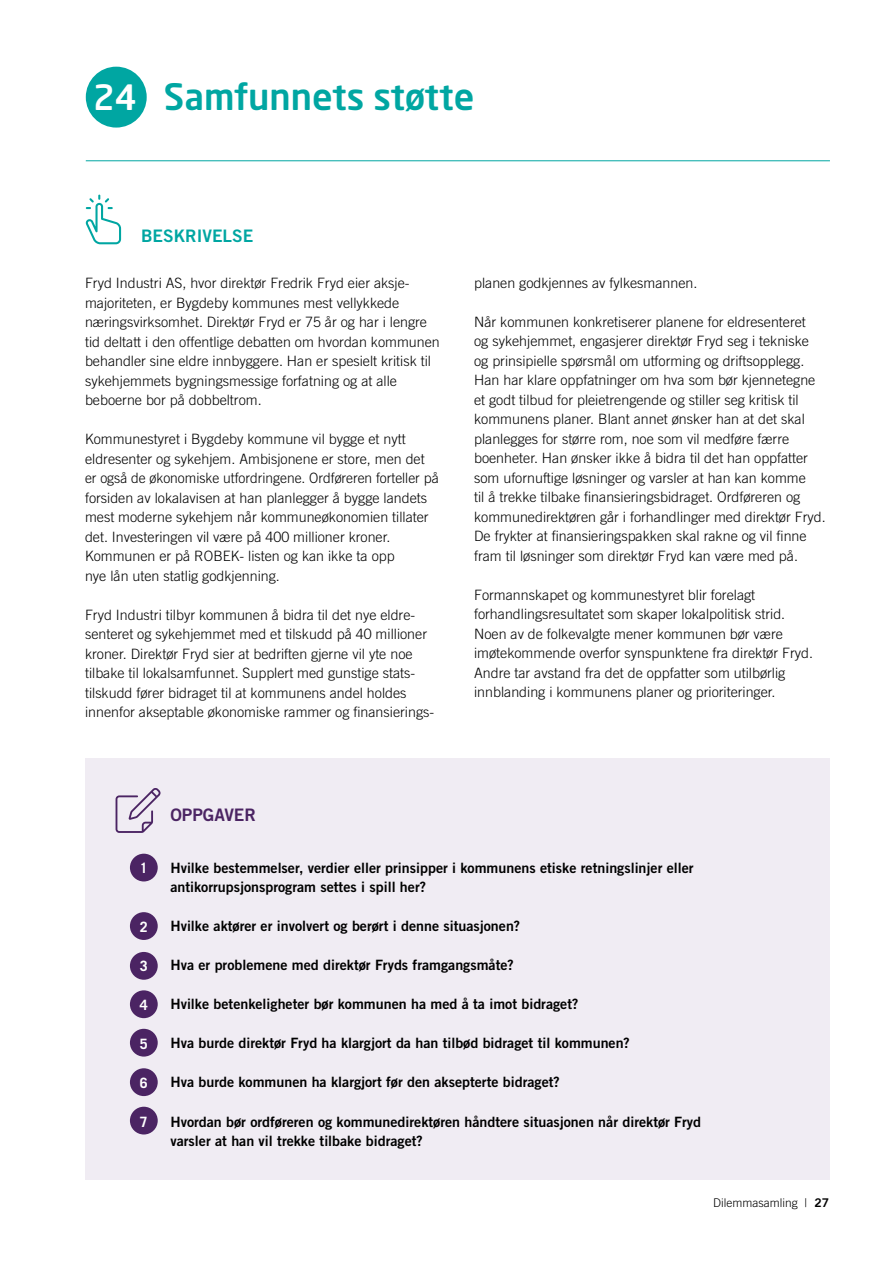
<style>
.page{position:relative;width:893px;height:1263px;background:#fff}
.page>*{position:absolute;margin:0;border:0;box-sizing:border-box;transform-origin:0 0}
.t1{font:500 36px "Neo Sans Std";color:#00a6a2}
.t2{font:500 34.5px "Neo Sans Std";color:#fff}
.t3{font:17.25px "Trade Gothic LT Bold Two";color:#00a6a2}
.t4{font:17.25px "Trade Gothic LT Bold Two";color:#4b2463}
.t5{font:300 14.25px/19.5px "Trade Gothic LT";color:#000}
.t6{font:14.25px/19.5px "Trade Gothic LT Bold Two";color:#000}
.t7{font:700 14.25px "Trade Gothic LT";color:#fff}
.t8{font:300 12px "Trade Gothic LT";color:#000}
.s1{font-family:"Trade Gothic LT Bold Two";font-weight:400}
</style>
<div class="page">
<div style="left:85px;top:758px;width:744px;height:422px;background:#f0ecf3"></div>
<svg style="left:116px;top:788px;width:45px;height:45px"></svg>
<div style="left:130px;top:854px;width:28px;height:27px;background:#4b2463;border-radius:50%"></div>
<div style="left:130px;top:912px;width:28px;height:28px;background:#4b2463;border-radius:50%"></div>
<div style="left:130px;top:952px;width:28px;height:28px;background:#4b2463;border-radius:50%"></div>
<div style="left:130px;top:990px;width:28px;height:28px;background:#4b2463;border-radius:50%"></div>
<div style="left:130px;top:1029px;width:28px;height:27px;background:#4b2463;border-radius:50%"></div>
<div style="left:130px;top:1068px;width:28px;height:28px;background:#4b2463;border-radius:50%"></div>
<div style="left:130px;top:1107px;width:28px;height:27px;background:#4b2463;border-radius:50%"></div>
<div style="left:86px;top:67px;width:61px;height:61px;background:#00a6a2;border-radius:50%"></div>
<hr style="left:86px;top:160px;width:744px;height:1px;background:#00a6a2">
<svg style="left:86px;top:195px;width:35px;height:49px"></svg>
<h2 class="t2" style="left:93px;top:76px;width:45px">24</h2>
<h1 class="t1" style="left:164px;top:74px;width:312px">Samfunnets støtte</h1>
<p class="t3" style="left:141px;top:225px;width:114px">BESKRIVELSE</p>
<p class="t5" style="left:85px;top:273px;width:356px">Fryd Industri AS, hvor direktør Fredrik Fryd eier aksje&shy;majoriteten, er Bygdeby kommunes mest vellykkede næringsvirksomhet. Direktør Fryd er 75 år og har i lengre tid deltatt i den offentlige debatten om hvordan kommunen behandler sine eldre innbyggere. Han er spesielt kritisk til sykehjemmets bygningsmessige forfatning og at alle beboerne bor på dobbeltrom.</p>
<p class="t5" style="left:85px;top:429px;width:355px">Kommunestyret i Bygdeby kommune vil bygge et nytt eldresenter og sykehjem. Ambisjonene er store, men det er også de økonomiske utfordringene. Ordføreren forteller på forsiden av lokalavisen at han planlegger å bygge landets mest moderne sykehjem når kommuneøkonomien tillater det. Investeringen vil være på 400 millioner kroner.<br>Kommunen er på ROBEK- listen og kan ikke ta opp<br>nye lån uten statlig godkjenning.</p>
<p class="t5" style="left:85px;top:604px;width:351px">Fryd Industri tilbyr kommunen å bidra til det nye eldre&shy;senteret og sykehjemmet med et tilskudd på 40 millioner kroner. Direktør Fryd sier at bedriften gjerne vil yte noe tilbake til lokalsamfunnet. Supplert med gunstige stats&shy;tilskudd fører bidraget til at kommunens andel holdes innenfor akseptable økonomiske rammer og finansierings-</p>
<p class="t5" style="left:474px;top:273px;width:225px">planen godkjennes av fylkesmannen.</p>
<p class="t5" style="left:474px;top:312px;width:353px">Når kommunen konkretiserer planene for eldresenteret<br>og sykehjemmet, engasjerer direktør Fryd seg i tekniske og prinsipielle spørsmål om utforming og driftsopplegg.<br>Han har klare oppfatninger om hva som bør kjennetegne et godt tilbud for pleietrengende og stiller seg kritisk til kommunens planer. Blant annet ønsker han at det skal planlegges for større rom, noe som vil medføre færre boenheter. Han ønsker ikke å bidra til det han oppfatter som ufornuftige løsninger og varsler at han kan komme<br>til å trekke tilbake finansieringsbidraget. Ordføreren og kommunedirektøren går i forhandlinger med direktør Fryd.<br>De frykter at finansieringspakken skal rakne og vil finne fram til løsninger som direktør Fryd kan være med på.</p>
<p class="t5" style="left:474px;top:585px;width:340px">Formannskapet og kommunestyret blir forelagt forhandlingsresultatet som skaper lokalpolitisk strid.<br>Noen av de folkevalgte mener kommunen bør være imøtekommende overfor synspunktene fra direktør Fryd.<br>Andre tar avstand fra det de oppfatter som utilbørlig innblanding i kommunens planer og prioriteringer.</p>
<p class="t4" style="left:170px;top:804px;width:87px">OPPGAVER</p>
<p class="t7" style="left:140px;top:859px;width:9px">1</p>
<p class="t7" style="left:140px;top:918px;width:9px">2</p>
<p class="t7" style="left:140px;top:957px;width:9px">3</p>
<p class="t7" style="left:140px;top:996px;width:9px">4</p>
<p class="t7" style="left:140px;top:1035px;width:9px">5</p>
<p class="t7" style="left:140px;top:1074px;width:9px">6</p>
<p class="t7" style="left:140px;top:1113px;width:9px">7</p>
<p class="t6" style="left:170px;top:858px;width:525px">Hvilke bestemmelser, verdier eller prinsipper i kommunens etiske retningslinjer eller antikorrupsjonsprogram settes i spill her?</p>
<p class="t6" style="left:170px;top:916px;width:351px">Hvilke aktører er involvert og berørt i denne situasjonen?</p>
<p class="t6" style="left:170px;top:955px;width:345px">Hva er problemene med direktør Fryds framgangsmåte?</p>
<p class="t6" style="left:170px;top:994px;width:410px">Hvilke betenkeligheter bør kommunen ha med å ta imot bidraget?</p>
<p class="t6" style="left:170px;top:1033px;width:461px">Hva burde direktør Fryd ha klargjort da han tilbød bidraget til kommunen?</p>
<p class="t6" style="left:170px;top:1072px;width:391px">Hva burde kommunen ha klargjort før den aksepterte bidraget?</p>
<p class="t6" style="left:170px;top:1111px;width:532px">Hvordan bør ordføreren og kommunedirektøren håndtere situasjonen når direktør Fryd varsler at han vil trekke tilbake bidraget?</p>
<p class="t8" style="left:713px;top:1195px;width:117px">Dilemmasamling | <span class="s1">27</span></p>
</div>
